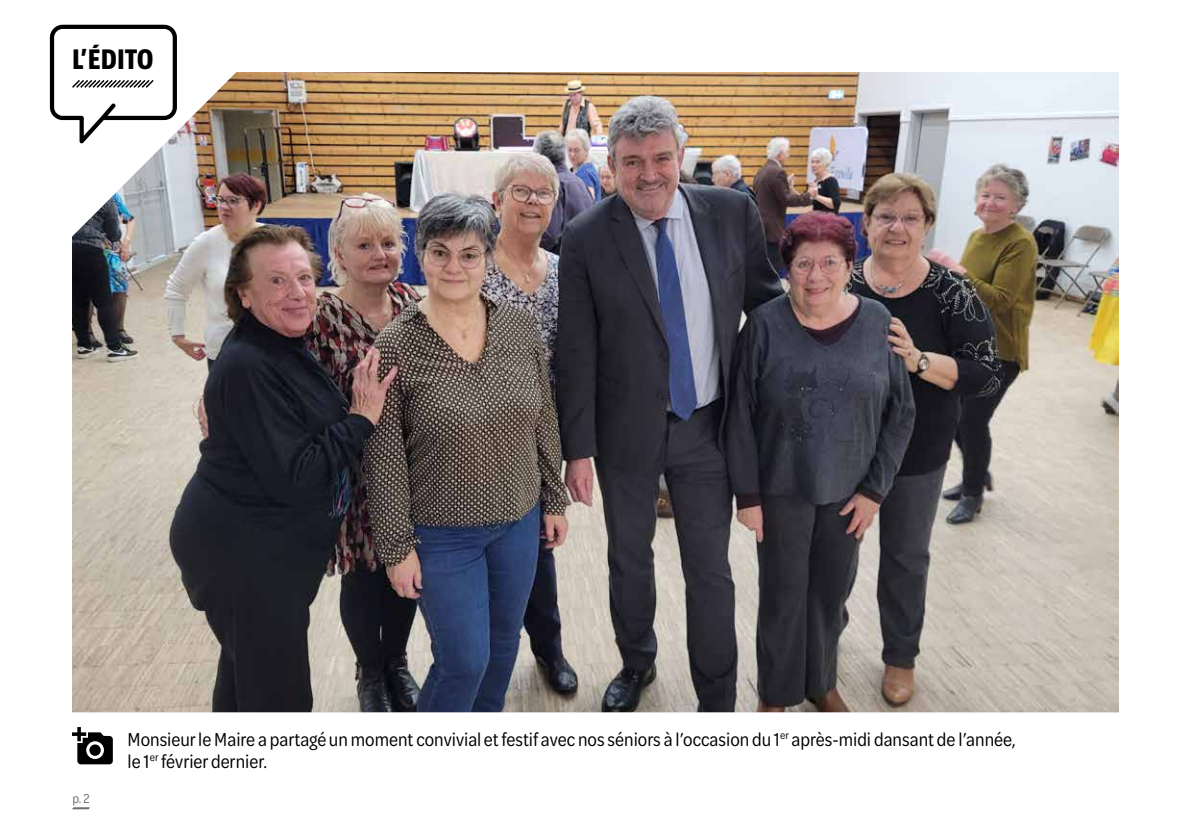
<style>
.page{position:relative;width:1191px;height:840px;background:#fff}
.page>*{position:absolute;margin:0;border:0;box-sizing:border-box;transform-origin:0 0}
.t1{font:700 condensed 26px "Bernina Sans";color:#000}
.t2{font:20px/22px "Omnes Narrow";color:#000}
.t3{font:14px "Omnes Narrow";color:#706f6f}
</style>
<div class="page">
<svg style="left:72px;top:807px;width:18px;height:2px"></svg>
<img style="left:72px;top:72px;width:1047px;height:639px">
<svg style="left:72px;top:727px;width:41px;height:37px"></svg>
<div style="left:89px;top:744px;width:12px;height:11px;background:#000;border-radius:50%"></div>
<svg style="left:50px;top:25px;width:127px;height:118px"></svg>
<h1 class="t1" style="left:72px;top:43px;width:83px">L’ÉDITO</h1>
<p class="t3" style="left:72px;top:789px;width:19px">p. 2</p>
<p class="t2" style="left:128px;top:726px;width:889px">Monsieur le Maire a partagé un moment convivial et festif avec nos séniors à l’occasion du 1<sup>er</sup> après-midi dansant de l’année, le 1<sup>er</sup> février dernier.</p>
</div>
